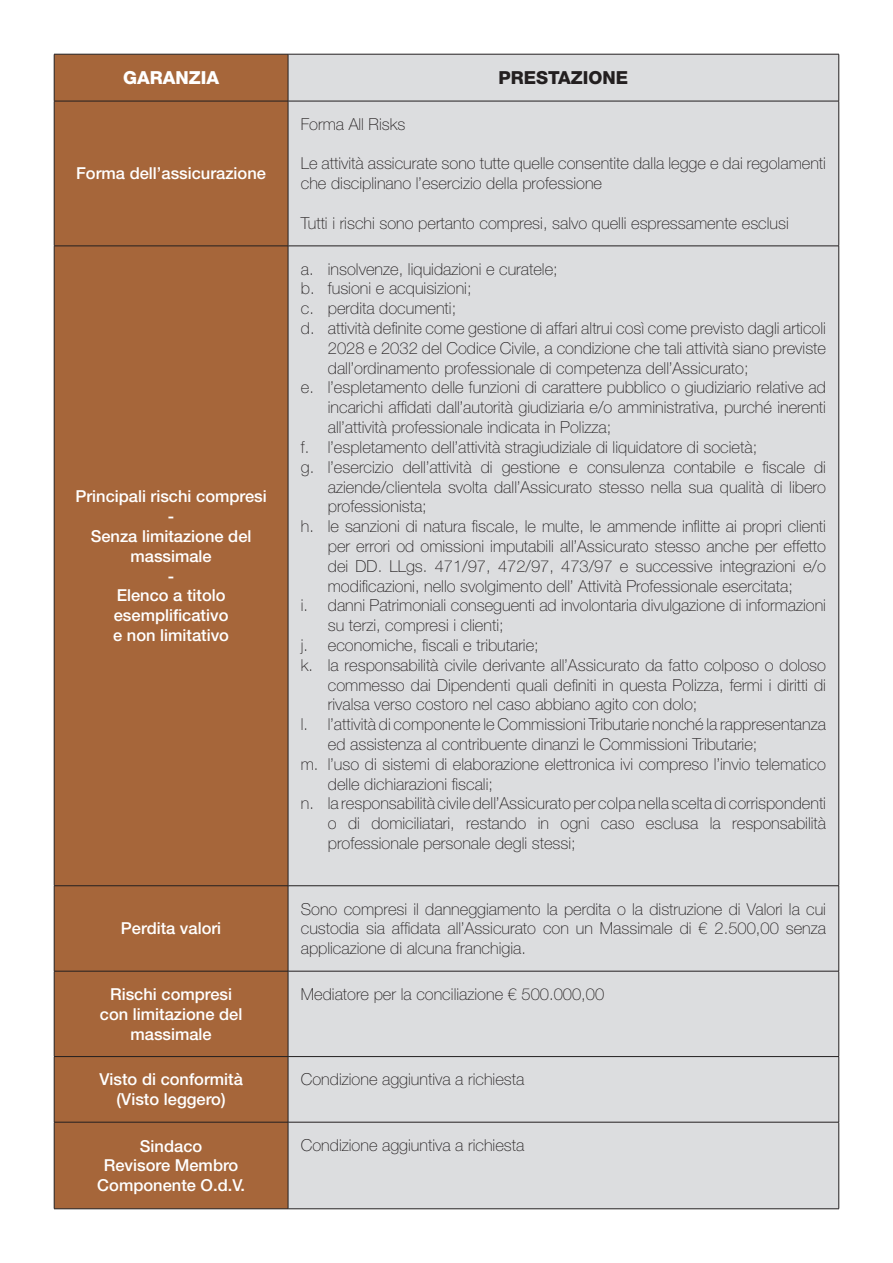
<style>
.page{position:relative;width:893px;height:1263px;background:#fff}
.page>*{position:absolute;margin:0;border:0;box-sizing:border-box;transform-origin:0 0}
.t1{font:800 18px "Helvetica Neue LT Std";color:#231f20}
.t2{font:800 18px "Helvetica Neue LT Std";color:#fff}
.t3{font:100 16.5px/19.8px "Helvetica Neue LT Std";color:#231f20;text-align:justify}
.t4{font:500 16.5px/19.8px "Helvetica Neue LT Std";color:#fff;text-align:center}
</style>
<div class="page">
<div style="left:55px;top:55px;width:233px;height:1153px;background:#a6663a"></div>
<div style="left:289px;top:55px;width:549px;height:1153px;background:#dcdddf"></div>
<hr style="left:54px;top:246px;width:1px;height:639px;background:#231f20">
<hr style="left:288px;top:246px;width:1px;height:639px;background:#231f20">
<hr style="left:838px;top:246px;width:1px;height:639px;background:#231f20">
<hr style="left:54px;top:885px;width:234px;height:1px;background:#231f20">
<hr style="left:54px;top:886px;width:1px;height:85px;background:#231f20">
<hr style="left:288px;top:885px;width:551px;height:1px;background:#231f20">
<hr style="left:288px;top:886px;width:1px;height:85px;background:#231f20">
<hr style="left:838px;top:886px;width:1px;height:85px;background:#231f20">
<hr style="left:54px;top:971px;width:234px;height:1px;background:#231f20">
<hr style="left:54px;top:971px;width:1px;height:85px;background:#231f20">
<hr style="left:288px;top:971px;width:551px;height:1px;background:#231f20">
<hr style="left:288px;top:971px;width:1px;height:85px;background:#231f20">
<hr style="left:838px;top:971px;width:1px;height:85px;background:#231f20">
<hr style="left:54px;top:1056px;width:234px;height:1px;background:#231f20">
<hr style="left:54px;top:1057px;width:1px;height:65px;background:#231f20">
<hr style="left:288px;top:1056px;width:551px;height:1px;background:#231f20">
<hr style="left:288px;top:1057px;width:1px;height:65px;background:#231f20">
<hr style="left:838px;top:1057px;width:1px;height:65px;background:#231f20">
<hr style="left:54px;top:1122px;width:234px;height:1px;background:#231f20">
<hr style="left:54px;top:1122px;width:1px;height:86px;background:#231f20">
<hr style="left:288px;top:1122px;width:551px;height:1px;background:#231f20">
<hr style="left:288px;top:1122px;width:1px;height:86px;background:#231f20">
<hr style="left:838px;top:1122px;width:1px;height:86px;background:#231f20">
<hr style="left:54px;top:1208px;width:234px;height:1px;background:#231f20">
<hr style="left:288px;top:1208px;width:551px;height:1px;background:#231f20">
<hr style="left:54px;top:101px;width:1px;height:145px;background:#231f20">
<hr style="left:288px;top:101px;width:1px;height:145px;background:#231f20">
<hr style="left:838px;top:101px;width:1px;height:145px;background:#231f20">
<hr style="left:54px;top:246px;width:234px;height:1px;background:#231f20">
<hr style="left:288px;top:246px;width:551px;height:1px;background:#231f20">
<hr style="left:54px;top:54px;width:234px;height:1px;background:#231f20">
<hr style="left:54px;top:54px;width:1px;height:47px;background:#231f20">
<hr style="left:288px;top:54px;width:551px;height:1px;background:#231f20">
<hr style="left:288px;top:54px;width:1px;height:47px;background:#231f20">
<hr style="left:838px;top:54px;width:1px;height:47px;background:#231f20">
<hr style="left:54px;top:101px;width:234px;height:1px;background:#231f20">
<hr style="left:288px;top:101px;width:551px;height:1px;background:#231f20">
<p class="t2" style="left:123px;top:67px;width:98px">GARANZIA</p>
<p class="t1" style="left:499px;top:67px;width:131px">PRESTAZIONE</p>
<p class="t4" style="left:76px;top:163px;width:191px">Forma dell’assicurazione</p>
<p class="t4" style="left:75px;top:486px;width:193px">Principali rischi compresi</p>
<p class="t4" style="left:168px;top:506px;width:8px">-</p>
<p class="t4" style="left:91px;top:526px;width:162px">Senza limitazione del massimale</p>
<p class="t4" style="left:168px;top:566px;width:8px">-</p>
<p class="t4" style="left:114px;top:585px;width:116px;text-align:left">Elenco a titolo esemplificativo</p>
<p class="t4" style="left:113px;top:625px;width:117px">e non limitativo</p>
<p class="t4" style="left:121px;top:918px;width:102px">Perdita valori</p>
<p class="t4" style="left:110px;top:984px;width:123px">Rischi compresi</p>
<p class="t4" style="left:100px;top:1004px;width:144px">con limitazione del massimale</p>
<p class="t4" style="left:99px;top:1069px;width:145px">Visto di conformità</p>
<p class="t4" style="left:117px;top:1089px;width:111px">(Visto leggero)</p>
<p class="t4" style="left:140px;top:1136px;width:64px">Sindaco</p>
<p class="t4" style="left:97px;top:1155px;width:149px">Revisore Membro<br>Componente O.d.V.</p>
<p class="t3" style="left:301px;top:114px;width:106px">Forma All Risks</p>
<p class="t3" style="left:301px;top:154px;width:527px">Le attività assicurate sono tutte quelle consentite dalla legge e dai regolamenti che disciplinano l’esercizio della professione</p>
<p class="t3" style="left:301px;top:213px;width:490px">Tutti i rischi sono pertanto compresi, salvo quelli espressamente esclusi</p>
<p class="t3" style="left:301px;top:259px;width:259px">a. insolvenze, liquidazioni e curatele;</p>
<p class="t3" style="left:301px;top:279px;width:172px">b. fusioni e acquisizioni;</p>
<p class="t3" style="left:301px;top:298px;width:157px">c. perdita documenti;</p>
<p class="t3" style="left:328px;top:318px;width:500px;text-indent:-27px">d. attività definite come gestione di affari altrui così come previsto dagli articoli 2028 e 2032 del Codice Civile, a condizione che tali attività siano previste dall’ordinamento professionale di competenza dell’Assicurato;</p>
<p class="t3" style="left:328px;top:378px;width:500px;text-indent:-27px">e. l’espletamento delle funzioni di carattere pubblico o giudiziario relative ad incarichi affidati dall’autorità giudiziaria e/o amministrativa, purché inerenti all’attività professionale indicata in Polizza;</p>
<p class="t3" style="left:301px;top:437px;width:458px">f. l’espletamento dell’attività stragiudiziale di liquidatore di società;</p>
<p class="t3" style="left:328px;top:457px;width:500px;text-indent:-27px">g. l’esercizio dell’attività di gestione e consulenza contabile e fiscale di aziende/clientela svolta dall’Assicurato stesso nella sua qualità di libero professionista;</p>
<p class="t3" style="left:328px;top:516px;width:500px;text-indent:-27px">h. le sanzioni di natura fiscale, le multe, le ammende inflitte ai propri clienti per errori od omissioni imputabili all’Assicurato stesso anche per effetto dei DD. LLgs. 471/97, 472/97, 473/97 e successive integrazioni e/o modificazioni, nello svolgimento dell’ Attività Professionale esercitata;</p>
<p class="t3" style="left:328px;top:595px;width:500px;text-indent:-27px">i. danni Patrimoniali conseguenti ad involontaria divulgazione di informazioni su terzi, compresi i clienti;</p>
<p class="t3" style="left:301px;top:635px;width:240px">j. economiche, fiscali e tributarie;</p>
<p class="t3" style="left:328px;top:655px;width:500px;text-indent:-27px">k. la responsabilità civile derivante all’Assicurato da fatto colposo o doloso commesso dai Dipendenti quali definiti in questa Polizza, fermi i diritti di rivalsa verso costoro nel caso abbiano agito con dolo;</p>
<p class="t3" style="left:328px;top:714px;width:500px;text-indent:-27px">l. l’attività di componente le Commissioni Tributarie nonché la rappresentanza ed assistenza al contribuente dinanzi le Commissioni Tributarie;</p>
<p class="t3" style="left:328px;top:754px;width:500px;text-indent:-27px">m. l’uso di sistemi di elaborazione elettronica ivi compreso l’invio telematico delle dichiarazioni fiscali;</p>
<p class="t3" style="left:328px;top:793px;width:500px;text-indent:-27px">n. la responsabilità civile dell’Assicurato per colpa nella scelta di corrispondenti o di domiciliatari, restando in ogni caso esclusa la responsabilità professionale personale degli stessi;</p>
<p class="t3" style="left:301px;top:899px;width:527px">Sono compresi il danneggiamento la perdita o la distruzione di Valori la cui custodia sia affidata all’Assicurato con un Massimale di € 2.500,00 senza applicazione di alcuna franchigia.</p>
<p class="t3" style="left:301px;top:984px;width:305px">Mediatore per la conciliazione € 500.000,00</p>
<p class="t3" style="left:301px;top:1069px;width:225px">Condizione aggiuntiva a richiesta</p>
<p class="t3" style="left:301px;top:1135px;width:225px">Condizione aggiuntiva a richiesta</p>
</div>
